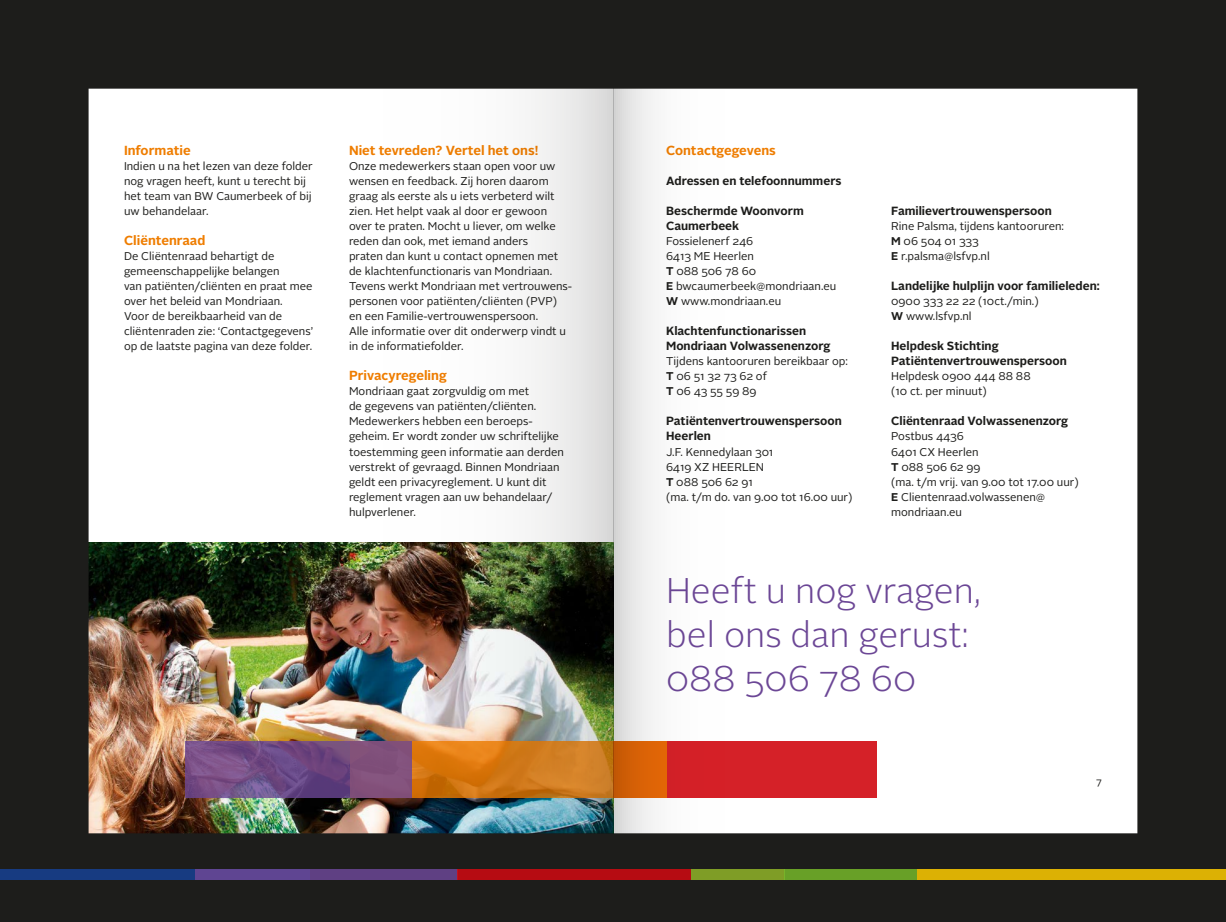
<style>
.page{position:relative;width:1226px;height:922px;background:#fff}
.page>*{position:absolute;margin:0;border:0;box-sizing:border-box;transform-origin:0 0}
.Citaat{font:300 35.62px "Alright Sans";color:#6c4796}
.Binnenwerk_tekst_Ora{font:700 13.12px "Alright Sans";color:#ef7d00}
.Basistekst_bold{font:700 11.88px/15px "Alright Sans";color:#1d1d1b}
.Basis_tekst_ALGEMEEN{font:11.25px/15px "Alright Sans";color:#1d1d1b}
.Basistekst_bold-2{font:11.25px "Alright Sans";color:#1d1d1b}
.Basis_tekst_OUDEREN{font:10px "Alright Sans";color:#1d1d1b}
.s1{font-weight:700}
</style>
<div class="page">
<div style="left:0;top:0;width:1226px;height:921px;background:#1d1d1b"></div>
<div style="left:0;top:868px;width:310px;height:11px;background:#173b81"></div>
<div style="left:310px;top:868px;width:147px;height:11px;background:#5f4083"></div>
<div style="left:457px;top:868px;width:328px;height:11px;background:#b60c12"></div>
<div style="left:785px;top:868px;width:132px;height:11px;background:#68a027"></div>
<div style="left:917px;top:868px;width:309px;height:11px;background:#dcb104"></div>
<div style="left:691px;top:868px;width:94px;height:11px;background:#7f9d26"></div>
<div style="left:195px;top:868px;width:115px;height:11px;background:#5f4592"></div>
<img style="left:89px;top:89px;width:524px;height:744px">
<svg style="left:613px;top:89px;width:524px;height:744px"></svg>
<p class="Binnenwerk_tekst_Ora" style="left:124px;top:141px;width:68px">Informatie</p>
<p class="Basis_tekst_ALGEMEEN" style="left:124px;top:159px;width:190px">Indien u na het lezen van deze folder</p>
<p class="Basis_tekst_ALGEMEEN" style="left:124px;top:174px;width:184px">nog vragen heeft, kunt u terecht bij</p>
<p class="Basis_tekst_ALGEMEEN" style="left:124px;top:189px;width:189px">het team van BW Caumerbeek of bij</p>
<p class="Basis_tekst_ALGEMEEN" style="left:124px;top:204px;width:86px">uw behandelaar.</p>
<p class="Binnenwerk_tekst_Ora" style="left:124px;top:231px;width:83px">Cliëntenraad</p>
<p class="Basis_tekst_ALGEMEEN" style="left:124px;top:249px;width:190px">De Cliëntenraad behartigt de gemeenschappelijke belangen<br>van patiënten/cliënten en praat mee over het beleid van Mondriaan.</p>
<p class="Basis_tekst_ALGEMEEN" style="left:124px;top:309px;width:160px">Voor de bereikbaarheid van de</p>
<p class="Basis_tekst_ALGEMEEN" style="left:124px;top:324px;width:191px">cliëntenraden zie: ‘Contactgegevens’</p>
<p class="Basis_tekst_ALGEMEEN" style="left:124px;top:339px;width:190px">op de laatste pagina van deze folder.</p>
<p class="Binnenwerk_tekst_Ora" style="left:349px;top:141px;width:191px">Niet tevreden? Vertel het ons!</p>
<p class="Basis_tekst_ALGEMEEN" style="left:349px;top:159px;width:208px">Onze medewerkers staan open voor uw</p>
<p class="Basis_tekst_ALGEMEEN" style="left:349px;top:174px;width:201px">wensen en feedback. Zij horen daarom</p>
<p class="Basis_tekst_ALGEMEEN" style="left:349px;top:189px;width:207px">graag als eerste als u iets verbeterd wilt</p>
<p class="Basis_tekst_ALGEMEEN" style="left:349px;top:204px;width:200px">zien. Het helpt vaak al door er gewoon</p>
<p class="Basis_tekst_ALGEMEEN" style="left:349px;top:219px;width:208px">over te praten. Mocht u liever, om welke</p>
<p class="Basis_tekst_ALGEMEEN" style="left:349px;top:234px;width:181px">reden dan ook, met iemand anders</p>
<p class="Basis_tekst_ALGEMEEN" style="left:349px;top:249px;width:211px">praten dan kunt u contact opnemen met</p>
<p class="Basis_tekst_ALGEMEEN" style="left:349px;top:264px;width:205px">de klachtenfunctionaris van Mondriaan.</p>
<p class="Basis_tekst_ALGEMEEN" style="left:349px;top:279px;width:225px">Tevens werkt Mondriaan met vertrouwens&shy;personen voor patiënten/cliënten (PVP) en een Familie-vertrouwenspersoon.<br>Alle informatie over dit onderwerp vindt u in de informatiefolder.</p>
<p class="Binnenwerk_tekst_Ora" style="left:349px;top:366px;width:99px">Privacyregeling</p>
<p class="Basis_tekst_ALGEMEEN" style="left:349px;top:384px;width:189px">Mondriaan gaat zorgvuldig om met de gegevens van patiënten/cliënten.</p>
<p class="Basis_tekst_ALGEMEEN" style="left:349px;top:414px;width:216px">Medewerkers hebben een beroeps&shy;geheim. Er wordt zonder uw schriftelijke toestemming geen informatie aan derden verstrekt of gevraagd. Binnen Mondriaan geldt een privacyreglement. U kunt dit reglement vragen aan uw behandelaar/ hulpverlener.</p>
<p class="Binnenwerk_tekst_Ora" style="left:666px;top:141px;width:111px">Contactgegevens</p>
<p class="Basistekst_bold" style="left:666px;top:174px;width:177px">Adressen en telefoonnummers</p>
<p class="Basistekst_bold" style="left:666px;top:204px;width:139px">Beschermde Woonvorm<br>Caumerbeek</p>
<p class="Basis_tekst_ALGEMEEN" style="left:666px;top:234px;width:89px">Fossielenerf 246</p>
<p class="Basis_tekst_ALGEMEEN" style="left:666px;top:249px;width:89px">6413 ME Heerlen</p>
<p class="Basis_tekst_ALGEMEEN" style="left:666px;top:264px;width:92px"><span class="s1">T</span> 088 506 78 60</p>
<p class="Basis_tekst_ALGEMEEN" style="left:666px;top:279px;width:172px"><span class="s1">E</span> bwcaumerbeek@mondriaan.eu</p>
<p class="Basis_tekst_ALGEMEEN" style="left:666px;top:294px;width:117px"><span class="s1">W</span> www.mondriaan.eu</p>
<p class="Basistekst_bold" style="left:666px;top:324px;width:166px">Klachtenfunctionarissen<br>Mondriaan Volwassenenzorg</p>
<p class="Basis_tekst_ALGEMEEN" style="left:666px;top:354px;width:183px">Tijdens kantooruren bereikbaar op:</p>
<p class="Basis_tekst_ALGEMEEN" style="left:666px;top:369px;width:102px"><span class="s1">T</span> 06 51 32 73 62 of</p>
<p class="Basis_tekst_ALGEMEEN" style="left:666px;top:384px;width:92px"><span class="s1">T</span> 06 43 55 59 89</p>
<p class="Basistekst_bold" style="left:666px;top:414px;width:177px">Patiëntenvertrouwenspersoon<br>Heerlen</p>
<p class="Basis_tekst_ALGEMEEN" style="left:666px;top:444px;width:109px">J.F. Kennedylaan 301</p>
<p class="Basis_tekst_ALGEMEEN" style="left:666px;top:459px;width:99px">6419 XZ HEERLEN</p>
<p class="Basis_tekst_ALGEMEEN" style="left:666px;top:474px;width:88px"><span class="s1">T</span> 088 506 62 91</p>
<p class="Basis_tekst_ALGEMEEN" style="left:666px;top:489px;width:188px">(ma. t/m do. van 9.00 tot 16.00 uur)</p>
<p class="Basistekst_bold" style="left:891px;top:204px;width:162px">Familievertrouwenspersoon</p>
<p class="Basistekst_bold-2" style="left:891px;top:219px;width:174px">Rine Palsma, tijdens kantooruren:</p>
<p class="Basis_tekst_ALGEMEEN" style="left:891px;top:234px;width:89px"><span class="s1">M</span> 06 504 01 333</p>
<p class="Basis_tekst_ALGEMEEN" style="left:891px;top:249px;width:100px"><span class="s1">E</span> r.palsma@lsfvp.nl</p>
<p class="Basistekst_bold" style="left:891px;top:279px;width:210px">Landelijke hulplijn voor familieleden:</p>
<p class="Basis_tekst_ALGEMEEN" style="left:891px;top:294px;width:149px">0900 333 22 22 (10ct./min.)</p>
<p class="Basis_tekst_ALGEMEEN" style="left:891px;top:309px;width:82px"><span class="s1">W</span> www.lsfvp.nl</p>
<p class="Basistekst_bold" style="left:891px;top:339px;width:177px">Helpdesk Stichting<br>Patiëntenvertrouwenspersoon</p>
<p class="Basis_tekst_ALGEMEEN" style="left:891px;top:369px;width:141px">Helpdesk 0900 444 88 88</p>
<p class="Basis_tekst_ALGEMEEN" style="left:891px;top:384px;width:97px">(10 ct. per minuut)</p>
<p class="Basistekst_bold" style="left:891px;top:414px;width:179px">Cliëntenraad Volwassenenzorg</p>
<p class="Basis_tekst_ALGEMEEN" style="left:891px;top:429px;width:74px">Postbus 4436</p>
<p class="Basis_tekst_ALGEMEEN" style="left:891px;top:444px;width:89px">6401 CX Heerlen</p>
<p class="Basis_tekst_ALGEMEEN" style="left:891px;top:459px;width:91px"><span class="s1">T</span> 088 506 62 99</p>
<p class="Basis_tekst_ALGEMEEN" style="left:891px;top:474px;width:189px">(ma. t/m vrij. van 9.00 tot 17.00 uur)</p>
<p class="Basis_tekst_ALGEMEEN" style="left:891px;top:489px;width:156px"><span class="s1">E</span> Clientenraad.volwassenen@</p>
<p class="Basis_tekst_ALGEMEEN" style="left:891px;top:504px;width:72px">mondriaan.eu</p>
<p class="Citaat" style="left:666px;top:566px;width:317px">Heeft u nog vragen,</p>
<p class="Citaat" style="left:666px;top:610px;width:304px">bel ons dan gerust:</p>
<p class="Citaat" style="left:666px;top:654px;width:252px">088 506 78 60</p>
<p class="Basis_tekst_OUDEREN" style="left:1096px;top:774px;width:7px">7</p>
</div>
